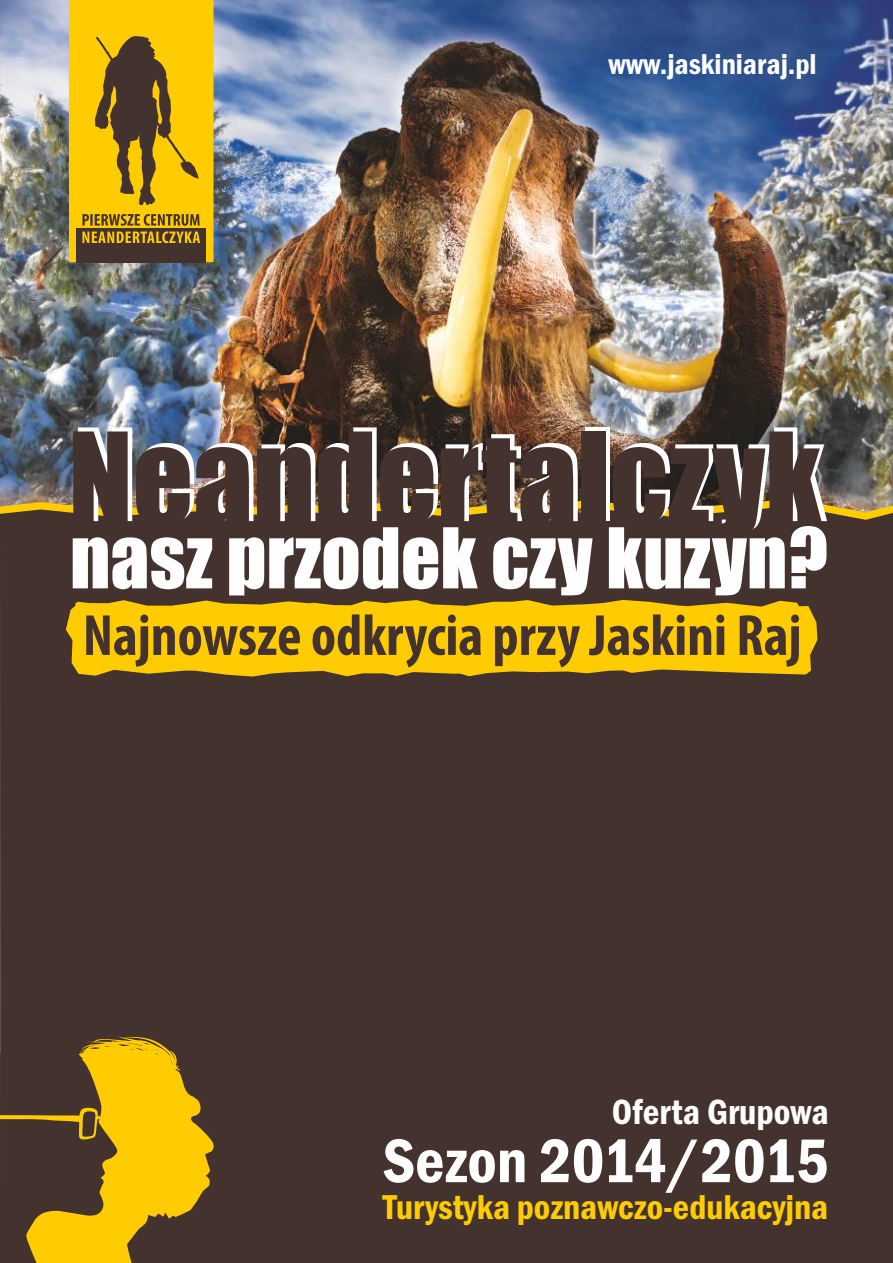
<style>
.page{position:relative;width:893px;height:1263px;background:#fff}
.page>*{position:absolute;margin:0;border:0;box-sizing:border-box;transform-origin:0 0}
.t1{font:118.5px "Impact";color:#fefefe}
.t2{font:77.25px "Impact";color:#fefefe}
.t3{font:600 condensed 63.9px "Franklin Gothic";color:#fefefe}
.t4{font:600 condensed 36.3px "Franklin Gothic";color:#fefefe}
.t5{font:600 condensed 35.7px "Franklin Gothic";color:#fecc00}
.t6{font:600 condensed 29.7px "Franklin Gothic";color:#fefefe}
</style>
<div class="page">
<img style="left:0;top:0;width:893px;height:494px">
<div style="left:0;top:523px;width:893px;height:740px;background:#44322e"></div>
<div style="left:69px;top:0;width:145px;height:262px;background:#fecc00"></div>
<svg style="left:95px;top:36px;width:104px;height:169px"></svg>
<div style="left:77px;top:228px;width:129px;height:34px;background:#44322e"></div>
<svg style="left:82px;top:214px;width:118px;height:29px"></svg>
<img style="left:0;top:494px;width:893px;height:29px">
<svg style="left:66px;top:600px;width:751px;height:76px;background:#c89f0d"></svg>
<svg style="left:86px;top:614px;width:713px;height:53px;background:#be970f"></svg>
<svg style="left:0;top:0;width:1px;height:173px"></svg>
<svg style="left:180px;top:1041px;width:34px;height:222px;background:#886a1d"></svg>
<svg style="left:0;top:1036px;width:180px;height:227px;background:#997819"></svg>
<p class="t6" style="left:609px;top:54px;width:210px">www.jaskiniaraj.pl</p>
<h1 class="t1" style="left:73px;top:427px;width:755px">Neandertalczyk</h1>
<h2 class="t2" style="left:70px;top:527px;width:759px">nasz przodek czy kuzyn?</h2>
<p class="t4" style="left:612px;top:1098px;width:218px">Oferta Grupowa</p>
<h3 class="t3" style="left:383px;top:1137px;width:448px">Sezon 2014/2015</h3>
<p class="t5" style="left:383px;top:1194px;width:447px">Turystyka poznawczo-edukacyjna</p>
</div>
